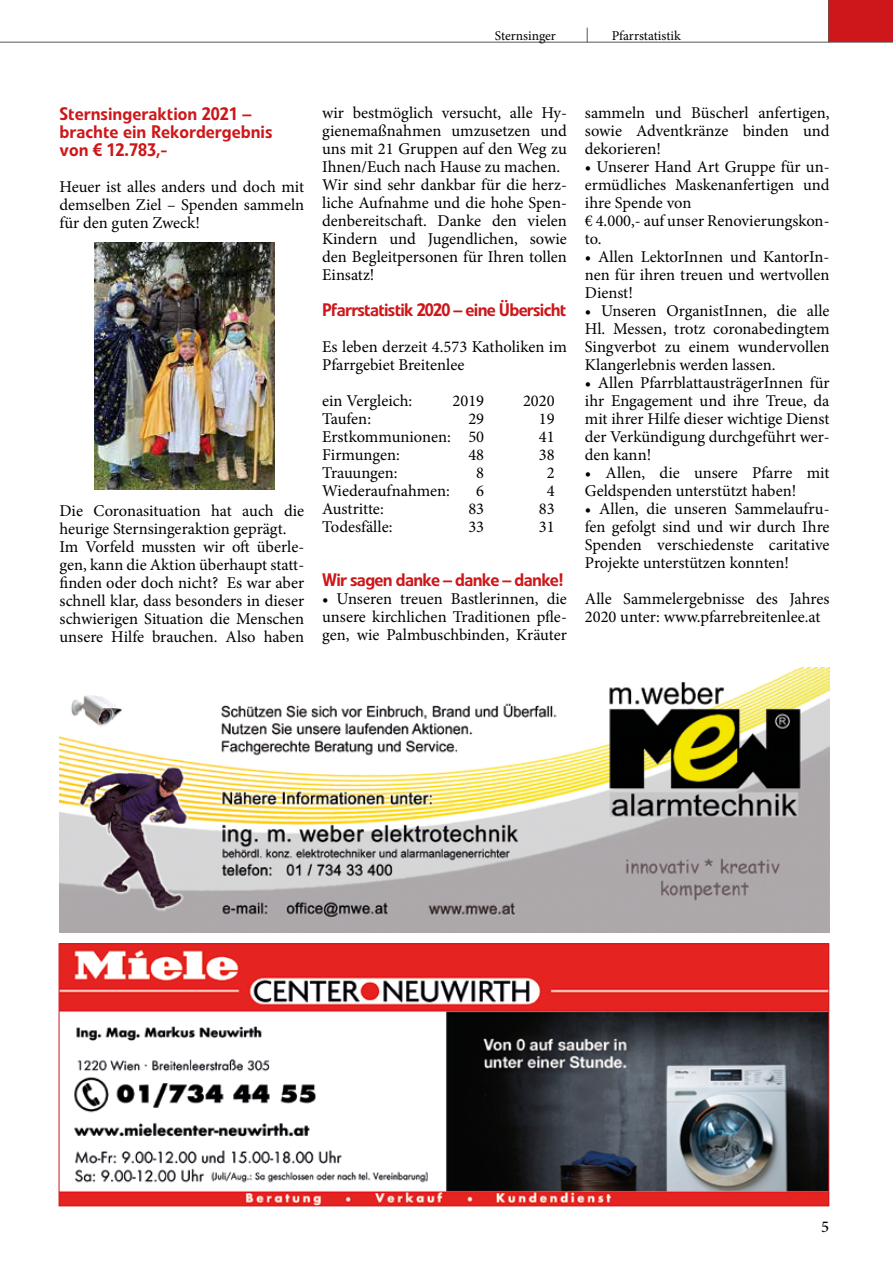
<style>
.page{position:relative;width:893px;height:1263px;background:#fff}
.page>*{position:absolute;margin:0;border:0;box-sizing:border-box;transform-origin:0 0}
.t1{font:500 18px/18px "Linotype Veto";color:#cd171a}
.t2{font:500 18px "Linotype Veto";letter-spacing:-.025em;color:#cd171a}
.t3{font:16.5px/18px "Minion Pro";color:#000;text-align:justify}
.t4{font:500 16.5px "Minion Pro";color:#000}
.t5{font:13.5px "Minion Pro";letter-spacing:-.005em;color:#000}
</style>
<div class="page">
<div style="left:829px;top:0;width:64px;height:42px;background:#cd171a"></div>
<svg style="left:587px;top:28px;width:1px;height:14px"></svg>
<hr style="left:828px;top:0;width:1px;height:43px;background:#575756">
<hr style="left:0;top:42px;width:893px;height:1px;background:#575756">
<img style="left:60px;top:668px;width:769px;height:265px">
<img style="left:61px;top:945px;width:766px;height:259px">
<div style="left:59px;top:943px;width:770px;height:263px;border:1px solid #cd171a"></div>
<img style="left:95px;top:242px;width:180px;height:248px">
<p class="t5" style="left:495px;top:26px;width:63px">Sternsinger</p>
<p class="t5" style="left:612px;top:26px;width:71px">Pfarrstatistik</p>
<p class="t1" style="left:60px;top:105px;width:215px">Sternsingeraktion 2021 – brachte ein Rekordergebnis von € 12.783,-</p>
<p class="t3" style="left:60px;top:178px;width:246px">Heuer ist alles anders und doch mit demselben Ziel – Spenden sammeln für den guten Zweck!</p>
<p class="t3" style="left:60px;top:502px;width:246px;text-align:left">Die Coronasituation hat auch die heurige Sternsingeraktion geprägt.<br>Im Vorfeld mussten wir oft überle&shy;gen, kann die Aktion überhaupt statt&shy;finden oder doch nicht? Es war aber schnell klar, dass besonders in dieser schwierigen Situation die Menschen unsere Hilfe brauchen. Also haben</p>
<p class="t3" style="left:322px;top:104px;width:246px;text-align:left">wir bestmöglich versucht, alle Hy&shy;gienemaßnahmen umzusetzen und uns mit 21 Gruppen auf den Weg zu<br>Ihnen/Euch nach Hause zu machen.<br>Wir sind sehr dankbar für die herz&shy;liche Aufnahme und die hohe Spen&shy;denbereitschaft. Danke den vielen<br>Kindern und Jugendlichen, sowie den Begleitpersonen für Ihren tollen<br>Einsatz!</p>
<p class="t2" style="left:322px;top:299px;width:246px">Pfarrstatistik 2020 – eine Übersicht</p>
<p class="t3" style="left:322px;top:338px;width:246px">Es leben derzeit 4.573 Katholiken im<br>Pfarrgebiet Breitenlee</p>
<p class="t3" style="left:322px;top:392px;width:92px">ein Vergleich:</p>
<p class="t3" style="left:452px;top:392px;width:33px">2019</p>
<p class="t3" style="left:523px;top:392px;width:33px">2020</p>
<p class="t3" style="left:322px;top:410px;width:50px">Taufen:</p>
<p class="t3" style="left:468px;top:410px;width:17px">29</p>
<p class="t3" style="left:539px;top:410px;width:17px">19</p>
<p class="t3" style="left:322px;top:428px;width:163px">Erstkommunionen: 50</p>
<p class="t3" style="left:539px;top:428px;width:17px">41</p>
<p class="t3" style="left:322px;top:446px;width:79px">Firmungen:</p>
<p class="t3" style="left:468px;top:446px;width:17px">48</p>
<p class="t3" style="left:539px;top:446px;width:17px">38</p>
<p class="t3" style="left:322px;top:464px;width:77px">Trauungen:</p>
<p class="t3" style="left:476px;top:464px;width:9px">8</p>
<p class="t3" style="left:547px;top:464px;width:9px">2</p>
<p class="t3" style="left:322px;top:482px;width:129px">Wiederaufnahmen:</p>
<p class="t3" style="left:476px;top:482px;width:9px">6</p>
<p class="t3" style="left:547px;top:482px;width:9px">4</p>
<p class="t3" style="left:322px;top:500px;width:63px">Austritte:</p>
<p class="t3" style="left:468px;top:500px;width:17px">83</p>
<p class="t3" style="left:539px;top:500px;width:17px">83</p>
<p class="t3" style="left:322px;top:518px;width:72px">Todesfälle:</p>
<p class="t3" style="left:468px;top:518px;width:17px">33</p>
<p class="t3" style="left:539px;top:518px;width:17px">31</p>
<p class="t2" style="left:322px;top:569px;width:243px">Wir sagen danke – danke – danke!</p>
<p class="t3" style="left:322px;top:590px;width:246px">• Unseren treuen Bastlerinnen, die unsere kirchlichen Traditionen pfle&shy;gen, wie Palmbuschbinden, Kräuter</p>
<p class="t3" style="left:585px;top:104px;width:246px">sammeln und Büscherl anfertigen, sowie Adventkränze binden und dekorieren!</p>
<p class="t3" style="left:585px;top:158px;width:246px;text-align:left">• Unserer Hand Art Gruppe für un&shy;ermüdliches Maskenanfertigen und ihre Spende von<br>€ 4.000,- auf unser Renovierungskon&shy;to.</p>
<p class="t3" style="left:585px;top:248px;width:246px">• Allen LektorInnen und KantorIn&shy;nen für ihren treuen und wertvollen Dienst!</p>
<p class="t3" style="left:585px;top:302px;width:246px">• Unseren OrganistInnen, die alle Hl. Messen, trotz coronabedingtem Singverbot zu einem wundervollen Klangerlebnis werden lassen.</p>
<p class="t3" style="left:585px;top:374px;width:246px">• Allen PfarrblattausträgerInnen für ihr Engagement und ihre Treue, da mit ihrer Hilfe dieser wichtige Dienst der Verkündigung durchgeführt wer&shy;den kann!</p>
<p class="t3" style="left:585px;top:464px;width:246px">• Allen, die unsere Pfarre mit<br>Geldspenden unterstützt haben!</p>
<p class="t3" style="left:585px;top:500px;width:246px">• Allen, die unseren Sammelaufru&shy;fen gefolgt sind und wir durch Ihre Spenden verschiedenste caritative Projekte unterstützen konnten!</p>
<p class="t3" style="left:585px;top:590px;width:246px">Alle Sammelergebnisse des Jahres<br>2020 unter: www.pfarrebreitenlee.at</p>
<p class="t4" style="left:821px;top:1216px;width:9px">5</p>
</div>
